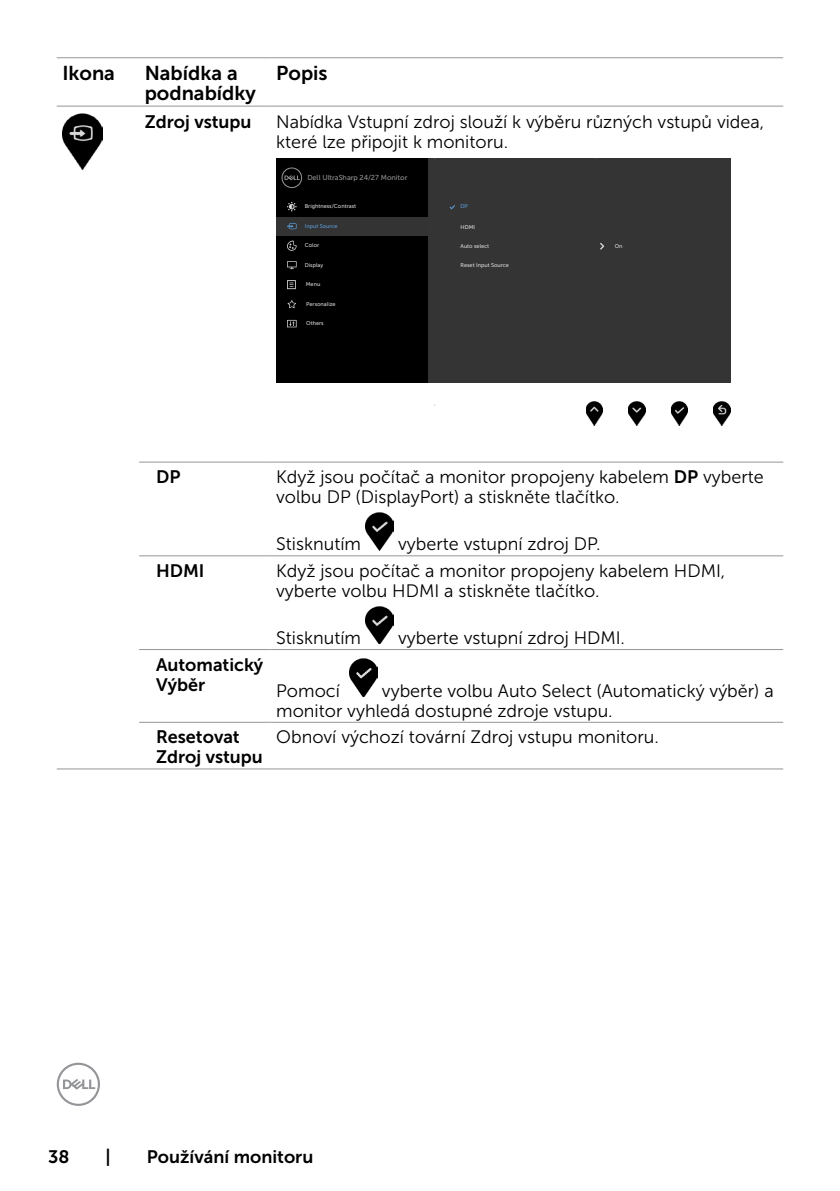
<style>
.page{position:relative;width:840px;height:1191px;background:#fff}
.page>*{position:absolute;margin:0;border:0;box-sizing:border-box;transform-origin:0 0}
.Table_Head{font:20px/20px "Museo Sans For Dell 700";color:#000}
.內文{font:20px "Museo Sans For Dell 700";color:#000}
.Table_Paragraph{font:18px/20px "Museo Sans For Dell 300";color:#000}
.Table_Paragraph-2{font:18px/20px "Museo Sans For Dell 700";color:#000}
.Head4{font:18px "Museo Sans For Dell 700";color:#000}
.t1{font:7.2px "Museo Sans For Dell 500";color:#939393}
.t2{font:5.6px "Museo Sans For Dell 500";color:#d9d9d9}
.t3{font:5.6px "Museo Sans For Dell 500";color:#5b9bd5}
.s1{font-family:"Museo Sans For Dell 700"}
</style>
<div class="page">
<svg style="left:57px;top:1062px;width:43px;height:44px"></svg>
<hr style="left:57px;top:106px;width:82px;height:1px;background:#939598">
<hr style="left:139px;top:106px;width:131px;height:1px;background:#939598">
<hr style="left:270px;top:106px;width:512px;height:1px;background:#939598">
<hr style="left:57px;top:57px;width:82px;height:1px;background:#939598">
<hr style="left:139px;top:57px;width:131px;height:1px;background:#939598">
<hr style="left:270px;top:57px;width:512px;height:1px;background:#939598">
<hr style="left:139px;top:462px;width:131px;height:1px;background:#939598">
<hr style="left:270px;top:462px;width:512px;height:1px;background:#939598">
<hr style="left:139px;top:555px;width:131px;height:1px;background:#939598">
<hr style="left:270px;top:555px;width:512px;height:1px;background:#939598">
<hr style="left:139px;top:649px;width:131px;height:1px;background:#939598">
<hr style="left:270px;top:649px;width:512px;height:1px;background:#939598">
<hr style="left:139px;top:722px;width:131px;height:1px;background:#939598">
<hr style="left:270px;top:722px;width:512px;height:1px;background:#939598">
<hr style="left:57px;top:768px;width:82px;height:1px;background:#939598">
<hr style="left:139px;top:768px;width:131px;height:1px;background:#939598">
<hr style="left:270px;top:768px;width:512px;height:1px;background:#939598">
<img style="left:62px;top:114px;width:41px;height:56px">
<div style="left:276px;top:158px;width:453px;height:224px;background:#343435"></div>
<div style="left:276px;top:158px;width:151px;height:39px;background:#000"></div>
<svg style="left:281px;top:167px;width:21px;height:21px"></svg>
<div style="left:276px;top:236px;width:151px;height:19px;background:#000"></div>
<div style="left:276px;top:255px;width:151px;height:20px;background:#000"></div>
<div style="left:276px;top:275px;width:151px;height:19px;background:#000"></div>
<div style="left:276px;top:294px;width:151px;height:20px;background:#000"></div>
<div style="left:276px;top:314px;width:151px;height:19px;background:#000"></div>
<div style="left:276px;top:333px;width:151px;height:20px;background:#000"></div>
<div style="left:276px;top:353px;width:151px;height:19px;background:#000"></div>
<div style="left:276px;top:372px;width:151px;height:10px;background:#000"></div>
<div style="left:276px;top:197px;width:151px;height:19px;background:#000"></div>
<svg style="left:287px;top:223px;width:9px;height:6px"></svg>
<svg style="left:287px;top:261px;width:9px;height:8px"></svg>
<svg style="left:287px;top:280px;width:9px;height:9px"></svg>
<svg style="left:287px;top:300px;width:9px;height:8px"></svg>
<svg style="left:287px;top:320px;width:9px;height:7px"></svg>
<svg style="left:287px;top:202px;width:9px;height:9px"></svg>
<svg style="left:287px;top:240px;width:10px;height:11px"></svg>
<svg style="left:449px;top:205px;width:6px;height:4px"></svg>
<svg style="left:600px;top:243px;width:3px;height:7px"></svg>
<img style="left:586px;top:402px;width:16px;height:23px">
<img style="left:628px;top:402px;width:17px;height:23px">
<img style="left:671px;top:402px;width:16px;height:23px">
<img style="left:713px;top:402px;width:16px;height:23px">
<img style="left:366px;top:512px;width:27px;height:38px">
<img style="left:366px;top:606px;width:27px;height:38px">
<img style="left:349px;top:659px;width:28px;height:37px">
<p class="內文" style="left:62px;top:62px;width:54px">Ikona</p>
<p class="Table_Head" style="left:145px;top:63px;width:113px">Nabídka a podnabídky</p>
<p class="Table_Head" style="left:276px;top:63px;width:53px">Popis</p>
<p class="Table_Paragraph-2" style="left:145px;top:111px;width:108px">Zdroj vstupu</p>
<p class="Table_Paragraph" style="left:276px;top:111px;width:489px">Nabídka Vstupní zdroj slouží k výběru různých vstupů videa, které lze připojit k monitoru.</p>
<p class="t1" style="left:307px;top:174px;width:101px">Dell UltraSharp 24/27 Monitor</p>
<p class="t2" style="left:304px;top:203px;width:53px">Brightness/Contrast</p>
<p class="t2" style="left:304px;top:242px;width:16px">Color</p>
<p class="t2" style="left:304px;top:262px;width:20px">Display</p>
<p class="t3" style="left:460px;top:203px;width:9px">DP</p>
<p class="t3" style="left:304px;top:223px;width:34px">Input Source</p>
<p class="t2" style="left:460px;top:223px;width:16px">HDMI</p>
<p class="t2" style="left:460px;top:243px;width:30px">Auto select</p>
<p class="t2" style="left:614px;top:243px;width:9px">On</p>
<p class="t2" style="left:460px;top:262px;width:50px">Reset Input Source</p>
<p class="t2" style="left:306px;top:281px;width:16px">Menu</p>
<p class="t2" style="left:306px;top:301px;width:31px">Personalize</p>
<p class="t2" style="left:306px;top:320px;width:19px">Others</p>
<p class="Head4" style="left:156px;top:467px;width:26px">DP</p>
<p class="Table_Paragraph" style="left:276px;top:467px;width:489px">Když jsou počítač a monitor propojeny kabelem <span class="s1">DP</span> vyberte volbu DP (DisplayPort) a stiskněte tlačítko.</p>
<p class="Table_Paragraph" style="left:276px;top:534px;width:86px">Stisknutím</p>
<p class="Table_Paragraph" style="left:398px;top:534px;width:204px">vyberte vstupní zdroj DP.</p>
<p class="Table_Paragraph-2" style="left:156px;top:560px;width:50px">HDMI</p>
<p class="Table_Paragraph" style="left:276px;top:561px;width:450px">Když jsou počítač a monitor propojeny kabelem HDMI, vyberte volbu HDMI a stiskněte tlačítko.</p>
<p class="Table_Paragraph" style="left:276px;top:628px;width:86px">Stisknutím</p>
<p class="Table_Paragraph" style="left:398px;top:628px;width:228px">vyberte vstupní zdroj HDMI.</p>
<p class="Table_Paragraph-2" style="left:156px;top:654px;width:109px">Automatický<br>Výběr</p>
<p class="Table_Paragraph" style="left:276px;top:680px;width:498px;text-indent:106px">vyberte volbu Auto Select (Automatický výběr) a monitor vyhledá dostupné zdroje vstupu.</p>
<p class="Table_Paragraph" style="left:276px;top:680px;width:65px">Pomocí</p>
<p class="Table_Paragraph-2" style="left:156px;top:727px;width:108px">Resetovat<br>Zdroj vstupu</p>
<p class="Table_Paragraph" style="left:276px;top:727px;width:384px">Obnoví výchozí tovární Zdroj vstupu monitoru.</p>
<p class="Table_Paragraph-2" style="left:48px;top:1146px;width:23px">38</p>
<p class="Table_Paragraph-2" style="left:106px;top:1146px;width:7px">|</p>
<p class="Table_Paragraph-2" style="left:147px;top:1146px;width:168px">Používání monitoru</p>
</div>
